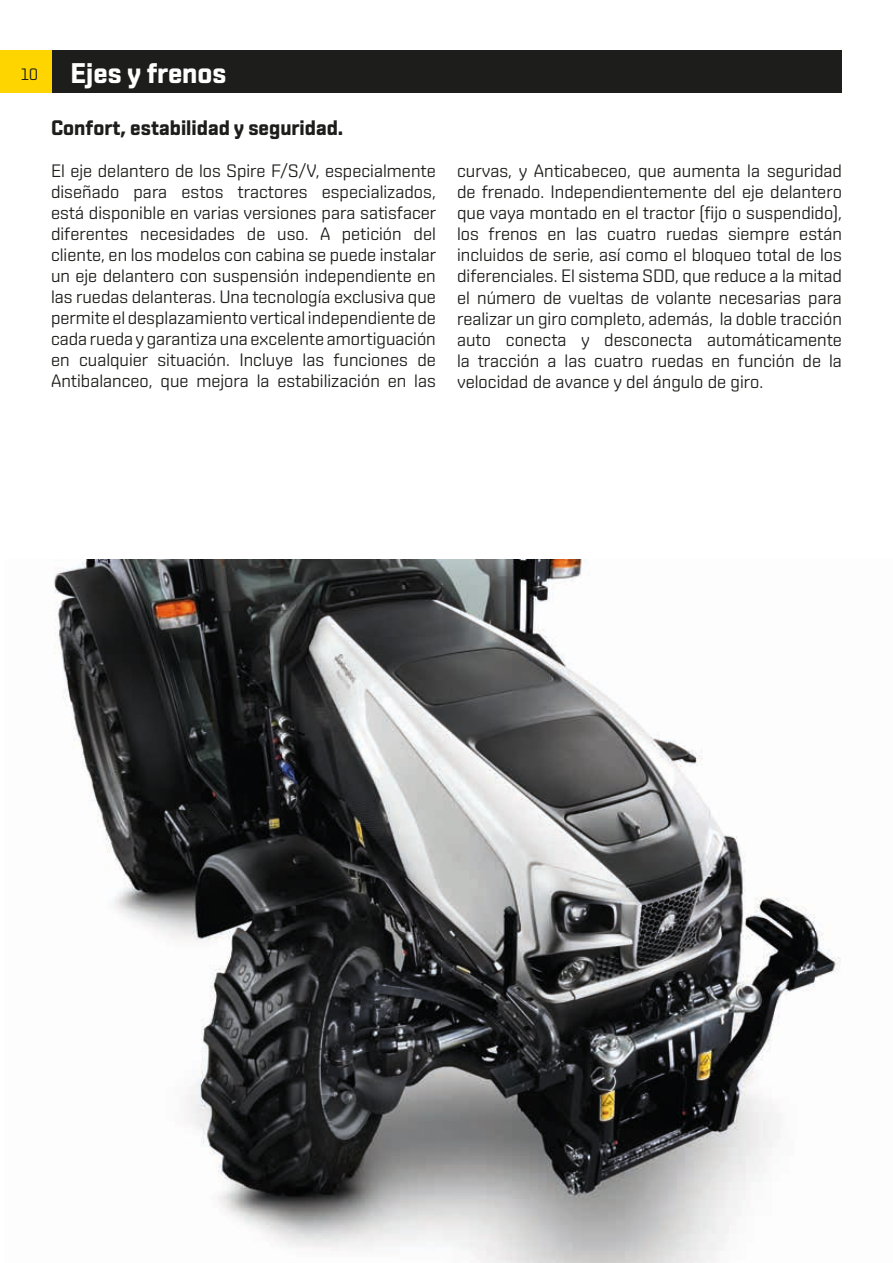
<style>
.page{position:relative;width:893px;height:1263px;background:#fff}
.page>*{position:absolute;margin:0;border:0;box-sizing:border-box;transform-origin:0 0}
.t1{font:700 28.5px "Shentox W04";color:#fff}
.t2{font:700 21px "Shentox W04";color:#1d1d1b}
.t3{font:18px/21px "Shentox W04";color:#1d1d1b;text-align:justify}
.s1{font-weight:400;font-size:16.5px;color:#1d1d1b}
</style>
<div class="page">
<div style="left:51px;top:50px;width:791px;height:43px;background:#1d1d1b"></div>
<div style="left:0;top:50px;width:51px;height:43px;background:#ffd500"></div>
<img style="left:54px;top:559px;width:787px;height:704px">
<h1 class="t1" style="left:21px;top:56px;width:207px"><span class="s1">10</span> Ejes y frenos</h1>
<p class="t2" style="left:51px;top:115px;width:294px">Confort, estabilidad y seguridad.</p>
<p class="t3" style="left:51px;top:159px;width:387px">El eje delantero de los Spire F/S/V, especialmente diseñado para estos tractores especializados, está disponible en varias versiones para satisfacer diferentes necesidades de uso. A petición del cliente, en los modelos con cabina se puede instalar un eje delantero con suspensión independiente en las ruedas delanteras. Una tecnología exclusiva que permite el desplazamiento vertical independiente de cada rueda y garantiza una excelente amortiguación en cualquier situación. Incluye las funciones de Antibalanceo, que mejora la estabilización en las</p>
<p class="t3" style="left:457px;top:160px;width:386px">curvas, y Anticabeceo, que aumenta la seguridad de frenado. Independientemente del eje delantero que vaya montado en el tractor (fijo o suspendido), los frenos en las cuatro ruedas siempre están incluidos de serie, así como el bloqueo total de los diferenciales. El sistema SDD, que reduce a la mitad el número de vueltas de volante necesarias para realizar un giro completo, además, la doble tracción auto conecta y desconecta automáticamente la tracción a las cuatro ruedas en función de la velocidad de avance y del ángulo de giro.</p>
</div>
